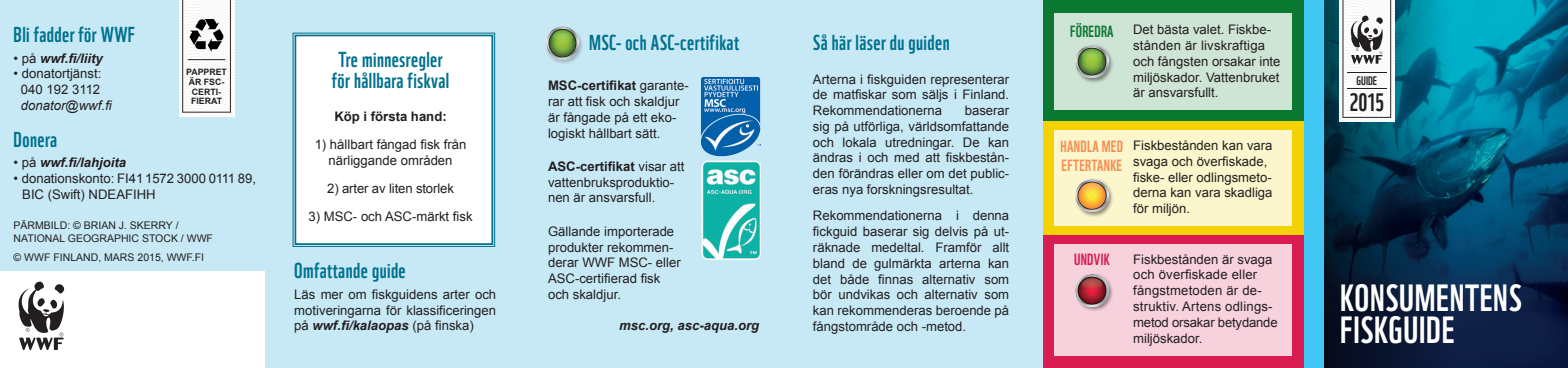
<style>
.page{position:relative;width:1568px;height:368px;background:#fff}
.page>*{position:absolute;margin:0;border:0;box-sizing:border-box;transform-origin:0 0}
.Väliots{font:36.75px/31.5px "WWF";letter-spacing:.02em;color:#fff}
.t1{font:24.32px "WWF";color:#231f20}
.Väliots-2{font:21px "WWF";letter-spacing:.02em;color:#00718e}
.Leipis{font:15.75px "WWF";letter-spacing:.02em;color:#f68c50}
.Leipis-2{font:15.75px "WWF";letter-spacing:.02em;color:#0b7931}
.Leipis-3{font:15.75px "WWF";letter-spacing:.02em;color:#d91c52}
.Leipis2{font:13.12px/15.8px "Arial";color:#231f20}
.Leipis2-2{font:italic 700 13.12px "Arial";color:#231f20}
.Leipis2-3{font:700 13.12px "Arial";color:#231f20}
.Leipis2-4{font:italic 13.12px "Arial";color:#231f20}
.t2{font:11.9px "WWF";color:#231f20}
.Leipis2-5{font:10.5px/12.6px "Arial";color:#231f20}
.Leipis-4{font:700 8.75px "Arial";color:#231f20}
.s1{font-weight:400;font-style:normal}
.s2{font-weight:700;font-style:italic}
.s3{font-weight:700}
</style>
<div class="page">
<img style="left:1449px;top:0;width:119px;height:367px">
<svg style="left:1323px;top:0;width:126px;height:367px;background:#053952"></svg>
<div style="left:265px;top:0;width:1048px;height:367px;background:#c7e9f6"></div>
<div style="left:1043px;top:120px;width:261px;height:115px;background:#f4d202"></div>
<div style="left:1043px;top:0;width:261px;height:120px;background:#0b7931"></div>
<div style="left:1043px;top:235px;width:261px;height:132px;background:#d91c52"></div>
<div style="left:0;top:0;width:274px;height:269px;background:#c7e9f6"></div>
<div style="left:292px;top:32px;width:203px;height:214px;background:#fff"></div>
<div style="left:294px;top:34px;width:199px;height:210px;border:2px solid #00718e"></div>
<div style="left:1303px;top:0;width:20px;height:367px;background:#40c7f4"></div>
<svg style="left:1338px;top:0;width:56px;height:121px"></svg>
<svg style="left:18px;top:281px;width:47px;height:68px"></svg>
<div style="left:1054px;top:13px;width:238px;height:96px;background:#cee4d5"></div>
<div style="left:1074px;top:44px;width:39px;height:39px;background:#231f20;opacity:.5"></div>
<img style="left:1075px;top:45px;width:33px;height:33px">
<div style="left:1054px;top:243px;width:238px;height:112px;background:#f7d1dc"></div>
<div style="left:1074px;top:272px;width:39px;height:39px;background:#231f20;opacity:.5"></div>
<img style="left:1075px;top:274px;width:33px;height:32px">
<div style="left:1054px;top:130px;width:238px;height:95px;background:#fcf6cc"></div>
<div style="left:1074px;top:178px;width:39px;height:39px;background:#231f20;opacity:.5"></div>
<img style="left:1075px;top:179px;width:33px;height:32px">
<div style="left:545px;top:26px;width:39px;height:39px;background:#231f20;opacity:.3"></div>
<img style="left:546px;top:27px;width:32px;height:32px">
<img style="left:701px;top:160px;width:59px;height:99px">
<img style="left:701px;top:77px;width:59px;height:79px">
<svg style="left:179px;top:0;width:55px;height:116px;background:#ddd"></svg>
<hr style="left:188px;top:59px;width:37px;height:1px;background:#231f20">
<p class="Väliots-2" style="left:14px;top:18px;width:123px">Bli fadder för WWF</p>
<p class="Leipis2-2" style="left:14px;top:49px;width:91px"><span class="s1">• på</span> wwf.fi/liity</p>
<p class="Leipis2" style="left:14px;top:66px;width:89px">• donatortjänst:</p>
<p class="Leipis2" style="left:21px;top:82px;width:81px">040 192 3112</p>
<p class="Leipis2-4" style="left:21px;top:97px;width:93px">donator@wwf.fi</p>
<p class="Väliots-2" style="left:14px;top:122px;width:45px">Donera</p>
<p class="Leipis2-2" style="left:14px;top:154px;width:114px"><span class="s1">• på</span> wwf.fi/lahjoita</p>
<p class="Leipis2" style="left:14px;top:170px;width:244px">• donationskonto: FI411572 3000 0111 89,</p>
<p class="Leipis2" style="left:22px;top:186px;width:135px">BIC (Swift) NDEAFIHH</p>
<p class="Leipis2-5" style="left:14px;top:219px;width:201px">PÄRMBILD: © BRIAN J. SKERRY /<br>NATIONAL GEOGRAPHIC STOCK / WWF</p>
<p class="Leipis2-5" style="left:14px;top:251px;width:192px">© WWF FINLAND, MARS 2015, WWF.FI</p>
<p class="Leipis-4" style="left:186px;top:66px;width:42px">PAPPRET</p>
<p class="Leipis-4" style="left:189px;top:76px;width:37px">ÄR FSC-</p>
<p class="Leipis-4" style="left:192px;top:85px;width:31px">CERTI-</p>
<p class="Leipis-4" style="left:191px;top:95px;width:32px">FIERAT</p>
<p class="Väliots-2" style="left:338px;top:43px;width:106px">Tre minnesregler</p>
<p class="Väliots-2" style="left:332px;top:64px;width:119px">för hållbara fiskval</p>
<p class="Leipis2-3" style="left:334px;top:107px;width:114px">Köp i första hand:</p>
<p class="Leipis2" style="left:315px;top:136px;width:153px">1) hållbart fångad fisk från</p>
<p class="Leipis2" style="left:328px;top:152px;width:126px">närliggande områden</p>
<p class="Leipis2" style="left:327px;top:180px;width:128px">2) arter av liten storlek</p>
<p class="Leipis2" style="left:308px;top:208px;width:166px">3) MSC- och ASC-märkt fisk</p>
<p class="Väliots-2" style="left:294px;top:254px;width:113px">Omfattande guide</p>
<p class="Leipis2" style="left:294px;top:286px;width:203px;text-align:justify">Läs mer om fiskguidens arter och motiveringarna för klassificeringen på <span class="s2">wwf.fi/kalaopas</span> (på finska)</p>
<p class="Väliots-2" style="left:589px;top:26px;width:151px">MSC- och ASC-certifikat</p>
<p class="Leipis2" style="left:548px;top:78px;width:142px"><span class="s3">MSC-certifikat</span> garante&shy;rar att fisk och skaldjur är fångade på ett eko&shy;logiskt hållbart sätt.</p>
<p class="Leipis2" style="left:548px;top:158px;width:138px"><span class="s3">ASC-certifikat</span> visar att vattenbruksproduktio&shy;nen är ansvarsfull.</p>
<p class="Leipis2" style="left:548px;top:223px;width:134px">Gällande importerade produkter rekommen&shy;derar WWF MSC- eller<br>ASC-certifierad fisk</p>
<p class="Leipis2" style="left:548px;top:286px;width:74px">och skaldjur.</p>
<p class="Leipis2-2" style="left:619px;top:316px;width:142px">msc.org, asc-aqua.org</p>
<p class="Väliots-2" style="left:813px;top:26px;width:138px">Så här läser du guiden</p>
<p class="Leipis2" style="left:813px;top:71px;width:198px;text-align:justify">Arterna i fiskguiden representerar de matfiskar som säljs i Finland.<br>Rekommendationerna</p>
<p class="Leipis2" style="left:813px;top:102px;width:198px;text-align:justify;text-indent:152px">baserar sig på utförliga, världsomfattande och lokala utredningar. De kan ändras i och med att fiskbestån&shy;den förändras eller om det public&shy;eras nya forskningsresultat.</p>
<p class="Leipis2" style="left:813px;top:207px;width:198px;text-align:justify">Rekommendationerna i denna fickguid baserar sig delvis på ut&shy;räknade medeltal. Framför allt bland de gulmärkta arterna kan det både finnas alternativ som bör undvikas och alternativ som kan rekommenderas beroende på fångstområde och -metod.</p>
<p class="Leipis-2" style="left:1070px;top:19px;width:45px">FÖREDRA</p>
<p class="Leipis2" style="left:1133px;top:22px;width:149px">Det bästa valet. Fiskbe&shy;stånden är livskraftiga och fångsten orsakar inte miljöskador. Vattenbruket är ansvarsfullt.</p>
<p class="Leipis" style="left:1060px;top:133px;width:64px">HANDLA MED</p>
<p class="Leipis" style="left:1061px;top:153px;width:62px">EFTERTANKE</p>
<p class="Leipis2" style="left:1133px;top:137px;width:141px">Fiskbestånden kan vara svaga och överfiskade, fiske- eller odlingsmeto&shy;derna kan vara skadliga för miljön.</p>
<p class="Leipis-3" style="left:1074px;top:247px;width:37px">UNDVIK</p>
<p class="Leipis2" style="left:1133px;top:251px;width:146px">Fiskbestånden är svaga och överfiskade eller fångstmetoden är de&shy;struktiv. Artens odlings&shy;metod orsakar betydande miljöskador.</p>
<p class="t2" style="left:1356px;top:71px;width:22px">GUIDE</p>
<p class="t1" style="left:1349px;top:83px;width:36px">2015</p>
<p class="Väliots" style="left:1340px;top:278px;width:183px">KONSUMENTENS<br>FISKGUIDE</p>
</div>
